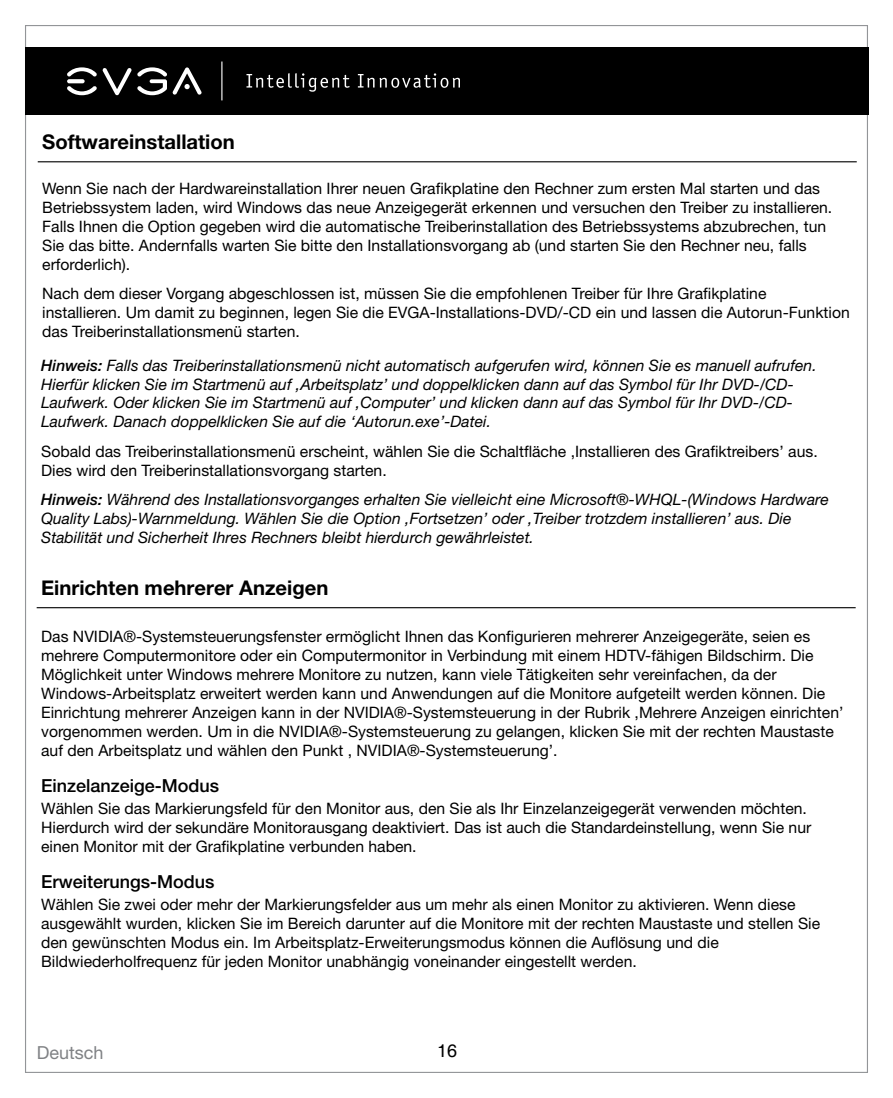
<style>
.page{position:relative;width:893px;height:1098px;background:#fff}
.page>*{position:absolute;margin:0;border:0;box-sizing:border-box;transform-origin:0 0}
.t1{font:700 20.25px "Helvetica Neue";color:#000}
.t2{font:500 18px "Helvetica Neue";color:#000}
.t3{font:18px "Helvetica Neue";color:#808285}
.t4{font:18px "Helvetica";color:#000}
.t5{font:15.75px/18.9px "Helvetica Neue";color:#000}
.t6{font:italic 15.75px/18.9px "Helvetica Neue";color:#000}
.s1{font-weight:500}
</style>
<div class="page">
<div style="left:26px;top:47px;width:842px;height:67px;background:#000"></div>
<svg style="left:246px;top:73px;width:104px;height:19px"></svg>
<svg style="left:358px;top:73px;width:102px;height:15px"></svg>
<hr style="left:221px;top:61px;width:1px;height:39px;background:#fff">
<svg style="left:67px;top:67px;width:64px;height:28px"></svg>
<svg style="left:137px;top:67px;width:65px;height:28px"></svg>
<hr style="left:37px;top:607px;width:819px;height:1px;background:#000">
<hr style="left:38px;top:161px;width:819px;height:1px;background:#000">
<p class="t1" style="left:42px;top:129px;width:194px">Softwareinstallation</p>
<p class="t5" style="left:42px;top:178px;width:791px">Wenn Sie nach der Hardwareinstallation Ihrer neuen Grafikplatine den Rechner zum ersten Mal starten und das Betriebssystem laden, wird Windows das neue Anzeigegerät erkennen und versuchen den Treiber zu installieren.<br>Falls Ihnen die Option gegeben wird die automatische Treiberinstallation des Betriebssystems abzubrechen, tun Sie das bitte. Andernfalls warten Sie bitte den Installationsvorgang ab (und starten Sie den Rechner neu, falls erforderlich).</p>
<p class="t5" style="left:42px;top:283px;width:809px">Nach dem dieser Vorgang abgeschlossen ist, müssen Sie die empfohlenen Treiber für Ihre Grafikplatine<br>installieren. Um damit zu beginnen, legen Sie die EVGA-Installations-DVD/-CD ein und lassen die Autorun-Funktion das Treiberinstallationsmenü starten.</p>
<p class="t6" style="left:41px;top:355px;width:777px"><span class="s1">Hinweis:</span> Falls das Treiberinstallationsmenü nicht automatisch aufgerufen wird, können Sie es manuell aufrufen.<br>Hierfür klicken Sie im Startmenü auf ‚Arbeitsplatz’ und doppelklicken dann auf das Symbol für Ihr DVD-/CD-Laufwerk. Oder klicken Sie im Startmenü auf ‚Computer’ und klicken dann auf das Symbol für Ihr DVD-/CD-Laufwerk. Danach doppelklicken Sie auf die ‘Autorun.exe’-Datei.</p>
<p class="t5" style="left:41px;top:441px;width:778px">Sobald das Treiberinstallationsmenü erscheint, wählen Sie die Schaltfläche ‚Installieren des Grafiktreibers’ aus.<br>Dies wird den Treiberinstallationsvorgang starten.</p>
<p class="t6" style="left:41px;top:489px;width:789px"><span class="s1">Hinweis:</span> Während des Installationsvorganges erhalten Sie vielleicht eine Microsoft®-WHQL-(Windows Hardware<br>Quality Labs)-Warnmeldung. Wählen Sie die Option ‚Fortsetzen’ oder ‚Treiber trotzdem installieren’ aus. Die<br>Stabilität und Sicherheit Ihres Rechners bleibt hierdurch gewährleistet.</p>
<p class="t1" style="left:41px;top:574px;width:289px">Einrichten mehrerer Anzeigen</p>
<p class="t5" style="left:41px;top:626px;width:804px">Das NVIDIA®-Systemsteuerungsfenster ermöglicht Ihnen das Konfigurieren mehrerer Anzeigegeräte, seien es mehrere Computermonitore oder ein Computermonitor in Verbindung mit einem HDTV-fähigen Bildschirm. Die Möglichkeit unter Windows mehrere Monitore zu nutzen, kann viele Tätigkeiten sehr vereinfachen, da der Windows-Arbeitsplatz erweitert werden kann und Anwendungen auf die Monitore aufgeteilt werden können. Die Einrichtung mehrerer Anzeigen kann in der NVIDIA®-Systemsteuerung in der Rubrik ‚Mehrere Anzeigen einrichten’ vorgenommen werden. Um in die NVIDIA®-Systemsteuerung zu gelangen, klicken Sie mit der rechten Maustaste auf den Arbeitsplatz und wählen den Punkt ‚ NVIDIA®-Systemsteuerung’.</p>
<p class="t2" style="left:41px;top:774px;width:180px">Einzelanzeige-Modus</p>
<p class="t5" style="left:41px;top:798px;width:772px">Wählen Sie das Markierungsfeld für den Monitor aus, den Sie als Ihr Einzelanzeigegerät verwenden möchten.<br>Hierdurch wird der sekundäre Monitorausgang deaktiviert. Das ist auch die Standardeinstellung, wenn Sie nur einen Monitor mit der Grafikplatine verbunden haben.</p>
<p class="t2" style="left:41px;top:870px;width:175px">Erweiterungs-Modus</p>
<p class="t5" style="left:41px;top:894px;width:780px">Wählen Sie zwei oder mehr der Markierungsfelder aus um mehr als einen Monitor zu aktivieren. Wenn diese ausgewählt wurden, klicken Sie im Bereich darunter auf die Monitore mit der rechten Maustaste und stellen Sie den gewünschten Modus ein. Im Arbeitsplatz-Erweiterungsmodus können die Auflösung und die Bildwiederholfrequenz für jeden Monitor unabhängig voneinander eingestellt werden.</p>
<p class="t3" style="left:37px;top:1041px;width:68px">Deutsch</p>
<p class="t4" style="left:437px;top:1040px;width:22px">16</p>
</div>
